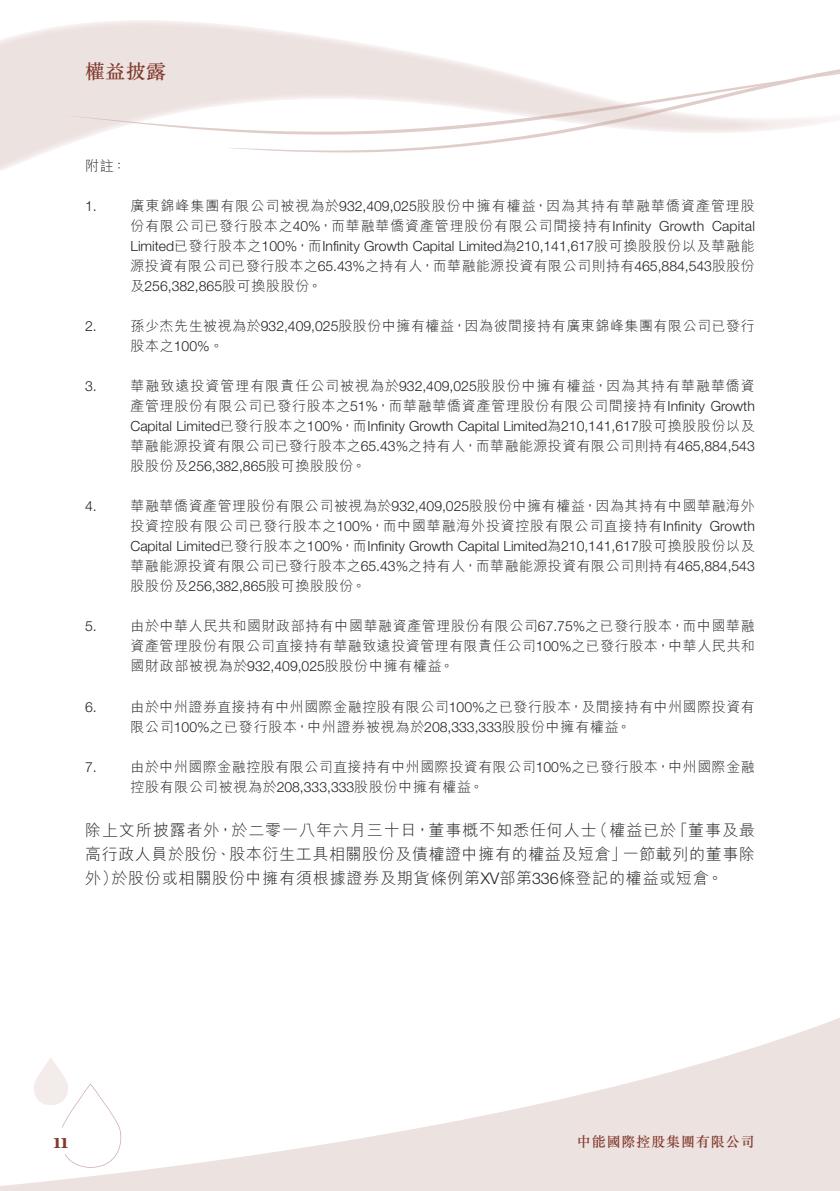
<style>
.page{position:relative;width:840px;height:1191px;background:#fff}
.page>*{position:absolute;margin:0;border:0;box-sizing:border-box;transform-origin:0 0}
.t1{font:500 20px "M Sung HK";color:#82382c}
.Body_Text{font:300 16px/24px "M Hei HK";letter-spacing:.05em;color:#231f20}
.t2{font:700 16px "Chronicle Text G2";color:#82382c}
.Notes{font:300 14px/20px "M Hei HK";letter-spacing:.035em;color:#231f20}
.Notes-2{font:300 14px/20px "Helvetica Neue LT Std";color:#231f20;text-align:justify}
.Notes-3{font:300 14px "M Hei HK";letter-spacing:.07em;color:#231f20}
.t3{font:500 14px "M Sung HK";letter-spacing:.065em;color:#82382c}
.s1{font-family:"Helvetica Neue LT Std"}
.s2{font-family:"M Hei HK"}
</style>
<div class="page">
<svg style="left:0;top:20px;width:453px;height:151px;fill:#f1e9e7"></svg>
<svg style="left:64px;top:67px;width:161px;height:68px;fill:#ece2e0"></svg>
<svg style="left:225px;top:61px;width:614px;height:91px"></svg>
<svg style="left:0;top:1018px;width:839px;height:173px"></svg>
<svg style="left:33px;top:1057px;width:88px;height:110px"></svg>
<h1 class="t1" style="left:85px;top:57px;width:83px">權益披露</h1>
<p class="Notes" style="left:85px;top:156px;width:42px">附註：</p>
<p class="Notes-2" style="left:85px;top:196px;width:13px">1.</p>
<p class="Notes-2" style="left:85px;top:316px;width:13px">2.</p>
<p class="Notes-2" style="left:85px;top:376px;width:13px">3.</p>
<p class="Notes-2" style="left:85px;top:496px;width:13px">4.</p>
<p class="Notes-2" style="left:85px;top:616px;width:13px">5.</p>
<p class="Notes-2" style="left:85px;top:696px;width:13px">6.</p>
<p class="Notes-2" style="left:85px;top:756px;width:13px">7.</p>
<p class="Notes-3" style="left:130px;top:199px;width:625px">廣東錦峰集團有限公司被視為於<span class="s1">932,409,025</span>股股份中擁有權益，因為其持有華融華僑資產管理股</p>
<p class="Notes" style="left:130px;top:216px;width:625px">份有限公司已發行股本之<span class="s1">40%</span>，而華融華僑資產管理股份有限公司間接持有<span class="s1">Infinity<br>Limited</span>已發行股本之<span class="s1">100%</span>，而<span class="s1">Infinity Growth Capital Limited</span>為<span class="s1">210,141,617</span>股可換股股份以及華融能源投資有限公司已發行股本之<span class="s1">65.43%</span>之持有人，而華融能源投資有限公司則持有<span class="s1">465,884,543</span>股股份及<span class="s1">256,382,865</span>股可換股股份。</p>
<p class="Notes" style="left:130px;top:316px;width:625px">孫少杰先生被視為於<span class="s1">932,409,025</span>股股份中擁有權益，因為彼間接持有廣東錦峰集團有限公司已發行</p>
<p class="Notes-2" style="left:658px;top:216px;width:47px">Growth</p>
<p class="Notes-2" style="left:711px;top:216px;width:44px">Capital</p>
<p class="Notes" style="left:130px;top:336px;width:94px">股本之<span class="s1">100%</span>。</p>
<p class="Notes-3" style="left:130px;top:379px;width:625px">華融致遠投資管理有限責任公司被視為於<span class="s1">932,409,025</span>股股份中擁有權益，因為其持有華融華僑資</p>
<p class="Notes-2" style="left:130px;top:396px;width:625px"><span class="s2">產管理股份有限公司已發行股本之</span>51%<span class="s2">，而華融華僑資產管理股份有限公司間接持有</span>Infinity Growth Capital Limited<span class="s2">已發行股本之</span>100%<span class="s2">，而</span>Infinity Growth Capital Limited<span class="s2">為</span>210,141,617<span class="s2">股可換股股份以及華融能源投資有限公司已發行股本之</span>65.43%<span class="s2">之持有人，而華融能源投資有限公司則持有</span>465,884,543<span class="s2">股股份及</span>256,382,865<span class="s2">股可換股股份。</span></p>
<p class="Notes" style="left:130px;top:496px;width:625px">華融華僑資產管理股份有限公司被視為於<span class="s1">932,409,025</span>股股份中擁有權益，因為其持有中國華融海外</p>
<p class="Notes" style="left:130px;top:516px;width:625px">投資控股有限公司已發行股本之<span class="s1">100%</span>，而中國華融海外投資控股有限公司直接持有<span class="s1">Infinity<br>Capital Limited</span>已發行股本之<span class="s1">100%</span>，而<span class="s1">Infinity Growth Capital Limited</span>為<span class="s1">210,141,617</span>股可換股股份以及華融能源投資有限公司已發行股本之<span class="s1">65.43%</span>之持有人，而華融能源投資有限公司則持有<span class="s1">465,884,543</span>股股份及<span class="s1">256,382,865</span>股可換股股份。</p>
<p class="Notes" style="left:130px;top:616px;width:625px">由於中華人民共和國財政部持有中國華融資產管理股份有限公司<span class="s1">67.75%</span>之已發行股本，而中國華融</p>
<p class="Notes-2" style="left:709px;top:516px;width:47px">Growth</p>
<p class="Notes" style="left:130px;top:636px;width:625px">資產管理股份有限公司直接持有華融致遠投資管理有限責任公司<span class="s1">100%</span>之已發行股本，中華人民共和國財政部被視為於<span class="s1">932,409,025</span>股股份中擁有權益。</p>
<p class="Notes" style="left:130px;top:696px;width:625px">由於中州證券直接持有中州國際金融控股有限公司<span class="s1">100%</span>之已發行股本，及間接持有中州國際投資有</p>
<p class="Notes" style="left:130px;top:716px;width:501px">限公司<span class="s1">100%</span>之已發行股本，中州證券被視為於<span class="s1">208,333,333</span>股股份中擁有權益。</p>
<p class="Notes" style="left:130px;top:756px;width:625px">由於中州國際金融控股有限公司直接持有中州國際投資有限公司<span class="s1">100%</span>之已發行股本，中州國際金融</p>
<p class="Notes" style="left:130px;top:776px;width:354px">控股有限公司被視為於<span class="s1">208,333,333</span>股股份中擁有權益。</p>
<p class="Body_Text" style="left:591px;top:817px;width:86px">（權益已於</p>
<p class="Body_Text" style="left:85px;top:817px;width:513px">除上文所披露者外，於二零一八年六月三十日，董事概不知悉任何人士</p>
<p class="Body_Text" style="left:672px;top:817px;width:84px">「董事及最</p>
<p class="Body_Text" style="left:111px;top:841px;width:612px;text-indent:-26px">高行政人員於股份、股本衍生工具相關股份及債權證中擁有的權益及短倉」<br>於股份或相關股份中擁有須根據證券及期貨條例第<span class="s1">XV</span>部第<span class="s1">336</span>條登記的權益或短倉。</p>
<p class="Body_Text" style="left:622px;top:841px;width:134px">一節載列的董事除</p>
<p class="Body_Text" style="left:85px;top:865px;width:34px">外）</p>
<p class="t2" style="left:53px;top:1129px;width:16px">11</p>
<p class="t3" style="left:576px;top:1131px;width:179px">中能國際控股集團有限公司</p>
</div>
